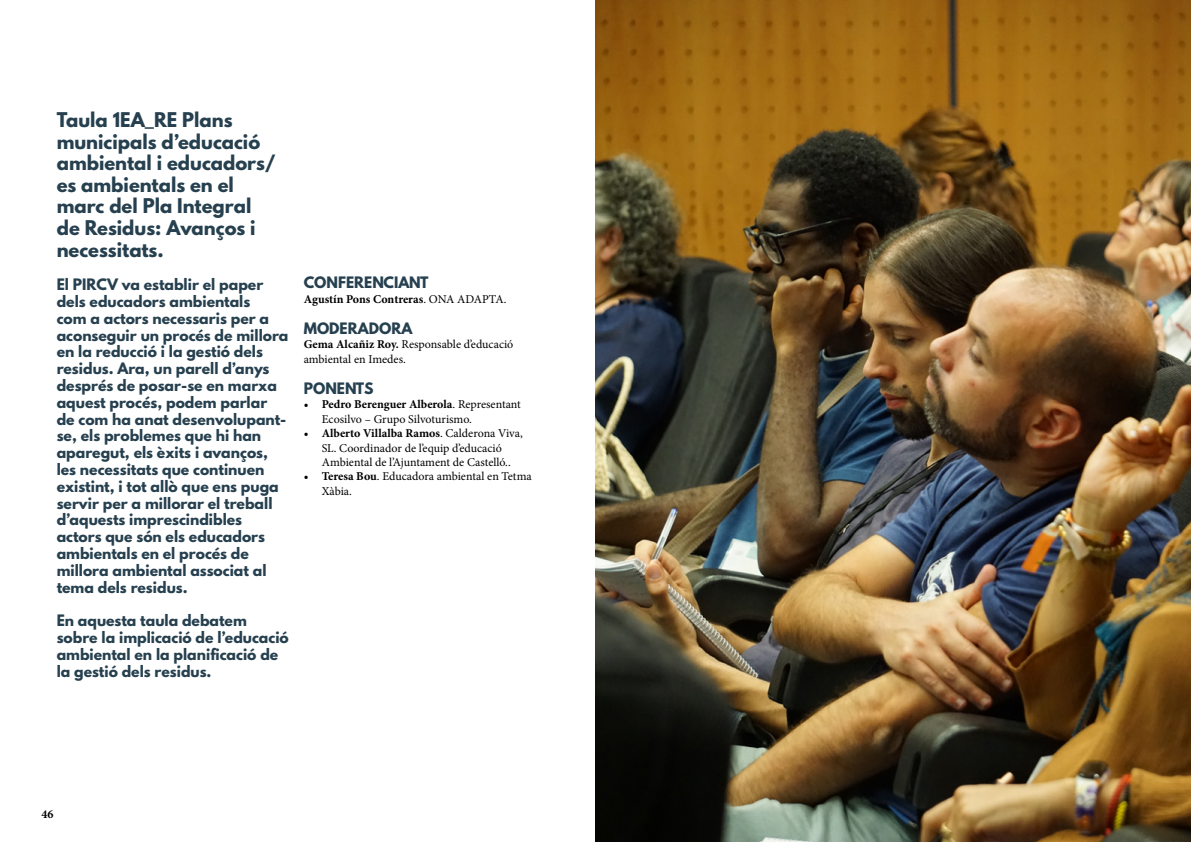
<style>
.page{position:relative;width:1191px;height:842px;background:#fff}
.page>*{position:absolute;margin:0;border:0;box-sizing:border-box;transform-origin:0 0}
.t1{font:700 18px/21.6px "League Spartan";color:#26404f}
.t2{font:700 14px/16.8px "League Spartan";color:#26404f}
.t3{font:12px/14.4px "Minion Pro";color:#000}
.t4{font:700 12px "Minion Pro";letter-spacing:-.005em;color:#000}
.s1{font-weight:400}
.s2{font-weight:700}
</style>
<div class="page">
<img style="left:595px;top:0;width:596px;height:842px">
<p class="t1" style="left:57px;top:109px;width:221px">Taula 1EA_RE Plans municipals d’educació ambiental i educadors/ es ambientals en el marc del Pla Integral de Residus: Avanços i necessitats.</p>
<p class="t2" style="left:57px;top:276px;width:233px">El PIRCV va establir el paper dels educadors ambientals<br>com a actors necessaris per a aconseguir un procés de millora en la reducció i la gestió dels residus. Ara, un parell d’anys després de posar-se en marxa aquest procés, podem parlar de com ha anat desenvolupant&shy;se, els problemes que hi han aparegut, els èxits i avanços, les necessitats que continuen existint, i tot allò que ens puga servir per a millorar el treball d’aquests imprescindibles actors que són els educadors ambientals en el procés de millora ambiental associat al tema dels residus.</p>
<p class="t2" style="left:57px;top:612px;width:234px">En aquesta taula debatem sobre la implicació de l’educació ambiental en la planificació de la gestió dels residus.</p>
<p class="t2" style="left:304px;top:274px;width:126px">CONFERENCIANT</p>
<p class="t4" style="left:304px;top:290px;width:204px">Agustín Pons Contreras<span class="s1">. ONA ADAPTA.</span></p>
<p class="t2" style="left:304px;top:320px;width:110px">MODERADORA</p>
<p class="t3" style="left:304px;top:337px;width:211px"><span class="s2">Gema Alcañiz Roy.</span> Responsable d’educació ambiental en Imedes.</p>
<p class="t2" style="left:304px;top:380px;width:71px">PONENTS</p>
<p class="t3" style="left:322px;top:397px;width:201px;text-indent:-18px"><span class="s2">• Pedro Berenguer Alberola</span>. Representant<br>Ecosilvo – Grupo Silvoturismo.</p>
<p class="t3" style="left:304px;top:426px;width:220px;text-align:center"><span class="s2">• Alberto Villalba Ramos</span>. Calderona Viva,<br>SL. Coordinador de l’equip d’educació<br>Ambiental de l’Ajuntament de Castelló..</p>
<p class="t3" style="left:322px;top:469px;width:211px;text-indent:-18px"><span class="s2">• Teresa Bou</span>. Educadora ambiental en Tetma<br>Xàbia.</p>
<p class="t4" style="left:42px;top:806px;width:13px">46</p>
</div>
